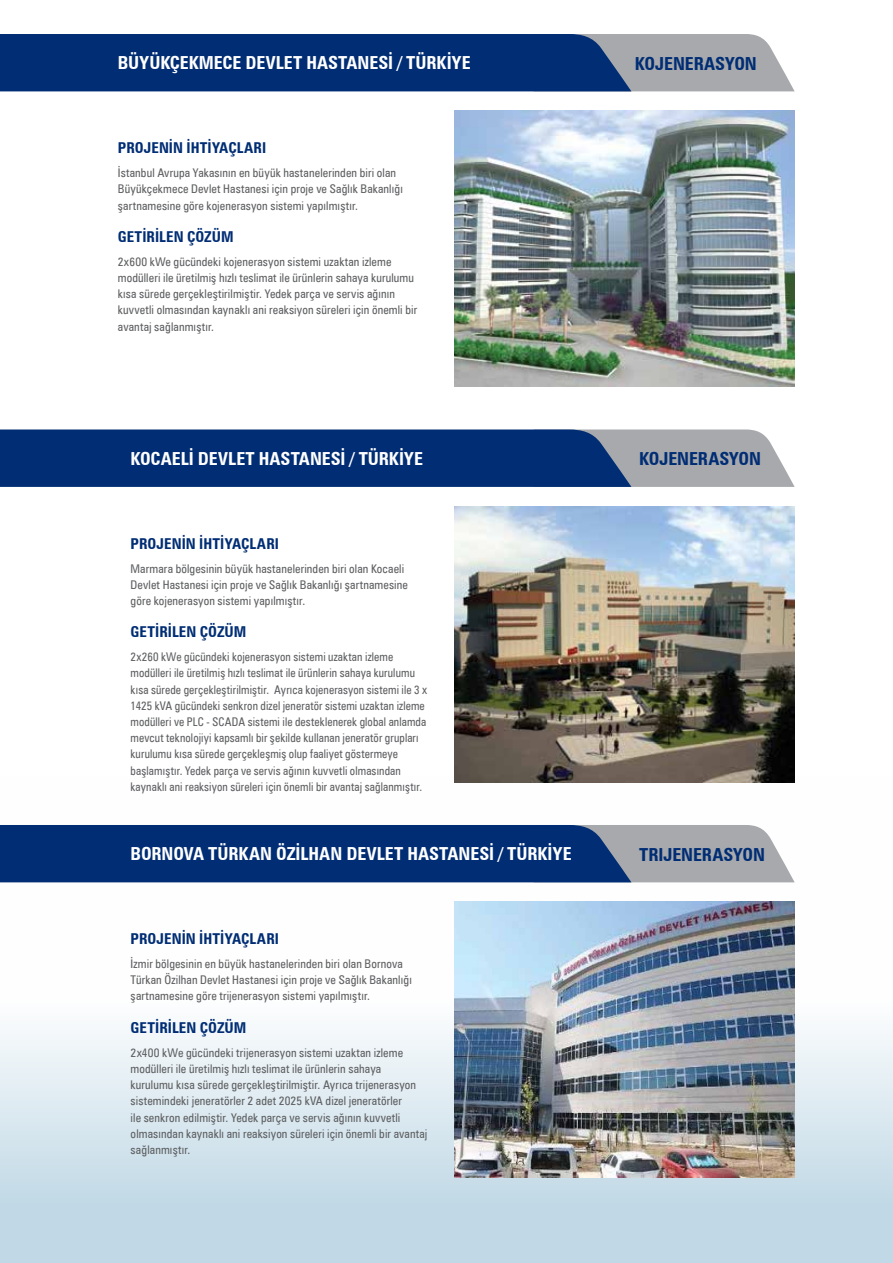
<style>
.page{position:relative;width:893px;height:1263px;background:#fff}
.page>*{position:absolute;margin:0;border:0;box-sizing:border-box;transform-origin:0 0}
.t1{font:700 condensed 18px "Zurich BT";letter-spacing:.005em;color:#fff}
.t2{font:700 condensed 18px "Zurich BT";letter-spacing:-.005em;color:#002d74}
.t3{font:700 condensed 15px "Zurich BT";letter-spacing:.005em;color:#002d74}
.t4{font:condensed 12px/16.2px "Zurich BT";letter-spacing:.01em;color:#5f6062}
.t5{font:condensed 12px/16.2px "Zurich BT";letter-spacing:.01em;color:#5f6062;scale:.96 1}
</style>
<div class="page">
<svg style="left:0;top:782px;width:893px;height:481px"></svg>
<img style="left:454px;top:506px;width:341px;height:276px">
<img style="left:454px;top:901px;width:341px;height:277px">
<img style="left:454px;top:111px;width:341px;height:276px">
<svg style="left:0;top:34px;width:795px;height:57px;background:#284b82"></svg>
<svg style="left:0;top:429px;width:795px;height:58px;background:#2a4d83"></svg>
<svg style="left:0;top:825px;width:795px;height:57px;background:#284b82"></svg>
<h1 class="t1" style="left:118px;top:52px;width:354px">BÜYÜKÇEKMECE DEVLET HASTANESİ / TÜRKİYE</h1>
<p class="t3" style="left:118px;top:139px;width:150px">PROJENİN İHTİYAÇLARI</p>
<p class="t4" style="left:118px;top:165px;width:286px">İstanbul Avrupa Yakasının en büyük hastanelerinden biri olan<br>Büyükçekmece Devlet Hastanesi için proje ve Sağlık Bakanlığı şartnamesine göre kojenerasyon sistemi yapılmıştır.</p>
<p class="t3" style="left:118px;top:227px;width:117px">GETİRİLEN ÇÖZÜM</p>
<p class="t4" style="left:118px;top:253px;width:301px">2x600 kWe gücündeki kojenerasyon sistemi uzaktan izleme modülleri ile üretilmiş hızlı teslimat ile ürünlerin sahaya kurulumu kısa sürede gerçekleştirilmiştir. Yedek parça ve servis ağının kuvvetli olmasından kaynaklı ani reaksiyon süreleri için önemli bir avantaj sağlanmıştır.</p>
<h1 class="t1" style="left:131px;top:447px;width:294px">KOCAELİ DEVLET HASTANESİ / TÜRKİYE</h1>
<p class="t3" style="left:131px;top:534px;width:150px">PROJENİN İHTİYAÇLARI</p>
<p class="t4" style="left:131px;top:560px;width:279px">Marmara bölgesinin büyük hastanelerinden biri olan Kocaeli<br>Devlet Hastanesi için proje ve Sağlık Bakanlığı şartnamesine göre kojenerasyon sistemi yapılmıştır.</p>
<p class="t3" style="left:131px;top:623px;width:117px">GETİRİLEN ÇÖZÜM</p>
<p class="t5" style="left:131px;top:649px;width:311px">2x260 kWe gücündeki kojenerasyon sistemi uzaktan izleme modülleri ile üretilmiş hızlı teslimat ile ürünlerin sahaya kurulumu kısa sürede gerçekleştirilmiştir. Ayrıca kojenerasyon sistemi ile 3 x 1425 kVA gücündeki senkron dizel jeneratör sistemi uzaktan izleme modülleri ve PLC - SCADA sistemi ile desteklenerek global anlamda mevcut teknolojiyi kapsamlı bir şekilde kullanan jeneratör grupları kurulumu kısa sürede gerçekleşmiş olup faaliyet göstermeye başlamıştır. Yedek parça ve servis ağının kuvvetli olmasından kaynaklı ani reaksiyon süreleri için önemli bir avantaj sağlanmıştır.</p>
<h1 class="t1" style="left:131px;top:843px;width:443px">BORNOVA TÜRKAN ÖZİLHAN DEVLET HASTANESİ / TÜRKİYE</h1>
<p class="t3" style="left:131px;top:930px;width:150px">PROJENİN İHTİYAÇLARI</p>
<p class="t4" style="left:131px;top:956px;width:283px">İzmir bölgesinin en büyük hastanelerinden biri olan Bornova<br>Türkan Özilhan Devlet Hastanesi için proje ve Sağlık Bakanlığı şartnamesine göre trijenerasyon sistemi yapılmıştır.</p>
<p class="t3" style="left:131px;top:1018px;width:117px">GETİRİLEN ÇÖZÜM</p>
<p class="t4" style="left:131px;top:1044px;width:298px">2x400 kWe gücündeki trijenerasyon sistemi uzaktan izleme modülleri ile üretilmiş hızlı teslimat ile ürünlerin sahaya<br>kurulumu kısa sürede gerçekleştirilmiştir. Ayrıca trijenerasyon sistemindeki jeneratörler 2 adet 2025 kVA dizel jeneratörler<br>ile senkron edilmiştir. Yedek parça ve servis ağının kuvvetli olmasından kaynaklı ani reaksiyon süreleri için önemli bir avantaj sağlanmıştır.</p>
<h1 class="t2" style="left:635px;top:52px;width:123px">KOJENERASYON</h1>
<h1 class="t2" style="left:639px;top:448px;width:123px">KOJENERASYON</h1>
<h1 class="t2" style="left:639px;top:843px;width:127px">TRIJENERASYON</h1>
</div>
